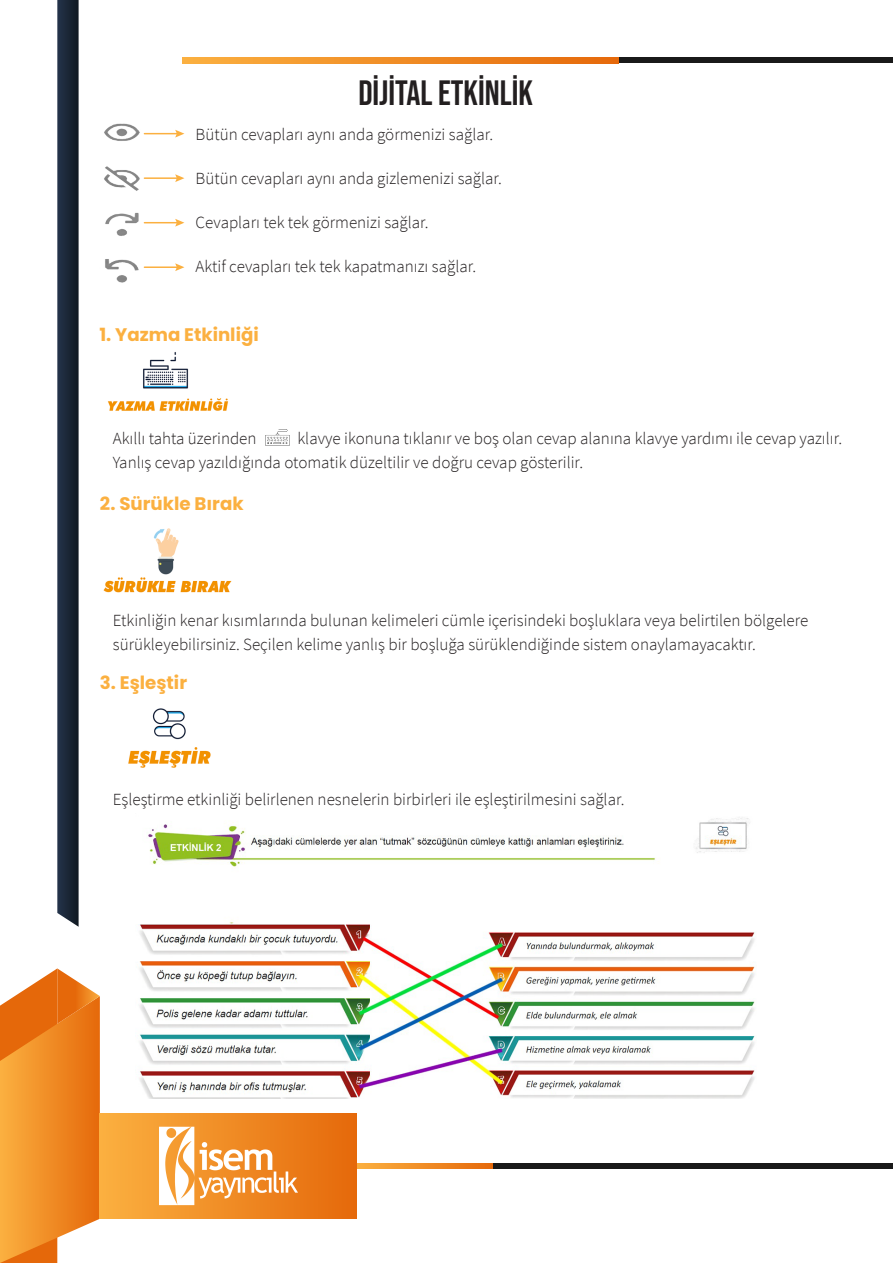
<style>
.page{position:relative;width:893px;height:1263px;background:#fff}
.page>*{position:absolute;margin:0;border:0;box-sizing:border-box;transform-origin:0 0}
.t1{font:34.95px "Bebas Neue";color:#231f20}
.t2{font:700 18.15px "Poppins";color:#fbb040}
.t3{font:300 16.95px/23.5px "Source Sans Pro";color:#231f20}
</style>
<div class="page">
<svg style="left:0;top:968px;width:100px;height:295px;background:#ef9238"></svg>
<svg style="left:57px;top:0;width:22px;height:927px;background:#232f3e"></svg>
<div style="left:619px;top:57px;width:274px;height:6px;background:#191919"></div>
<svg style="left:183px;top:57px;width:436px;height:6px;background:#f08c25"></svg>
<div style="left:493px;top:1163px;width:400px;height:6px;background:#191919"></div>
<svg style="left:356px;top:1163px;width:137px;height:6px"></svg>
<div style="left:100px;top:1113px;width:256px;height:105px;background:linear-gradient(to right,#fbb040,#e5690b)"></div>
<img style="left:159px;top:1120px;width:138px;height:92px">
<img style="left:104px;top:124px;width:36px;height:158px">
<hr style="left:144px;top:133px;width:34px;height:1px;background:#fbb040">
<svg style="left:175px;top:130px;width:9px;height:8px"></svg>
<hr style="left:144px;top:177px;width:34px;height:2px;background:#fbb040">
<svg style="left:175px;top:174px;width:9px;height:8px"></svg>
<hr style="left:144px;top:222px;width:34px;height:1px;background:#fbb040">
<svg style="left:175px;top:219px;width:9px;height:8px"></svg>
<hr style="left:144px;top:266px;width:34px;height:2px;background:#fbb040">
<svg style="left:175px;top:263px;width:9px;height:8px"></svg>
<img style="left:107px;top:352px;width:122px;height:59px">
<img style="left:265px;top:429px;width:25px;height:17px">
<img style="left:103px;top:528px;width:129px;height:65px">
<img style="left:128px;top:708px;width:83px;height:60px">
<img style="left:138px;top:818px;width:618px;height:280px">
<h1 class="t1" style="left:358px;top:73px;width:176px">DİJİTAL ETKİNLİK</h1>
<p class="t3" style="left:196px;top:122px;width:299px">Bütün cevapları aynı anda görmenizi sağlar.</p>
<p class="t3" style="left:196px;top:166px;width:308px">Bütün cevapları aynı anda gizlemenizi sağlar.</p>
<p class="t3" style="left:196px;top:210px;width:235px">Cevapları tek tek görmenizi sağlar.</p>
<p class="t3" style="left:196px;top:255px;width:282px">Aktif cevapları tek tek kapatmanızı sağlar.</p>
<p class="t2" style="left:99px;top:324px;width:161px">1. Yazma Etkinliği</p>
<p class="t3" style="left:113px;top:427px;width:731px;text-indent:185px">klavye ikonuna tıklanır ve boş olan cevap alanına klavye yardımı ile cevap yazılır.<br>Yanlış cevap yazıldığında otomatik düzeltilir ve doğru cevap gösterilir.</p>
<p class="t3" style="left:113px;top:427px;width:145px">Akıllı tahta üzerinden</p>
<p class="t2" style="left:100px;top:494px;width:145px">2. Sürükle Bırak</p>
<p class="t3" style="left:113px;top:609px;width:697px">Etkinliğin kenar kısımlarında bulunan kelimeleri cümle içerisindeki boşluklara veya belirtilen bölgelere sürükleyebilirsiniz. Seçilen kelime yanlış bir boşluğa sürüklendiğinde sistem onaylamayacaktır.</p>
<p class="t2" style="left:100px;top:672px;width:89px">3. Eşleştir</p>
<p class="t3" style="left:113px;top:787px;width:513px">Eşleştirme etkinliği belirlenen nesnelerin birbirleri ile eşleştirilmesini sağlar.</p>
</div>
